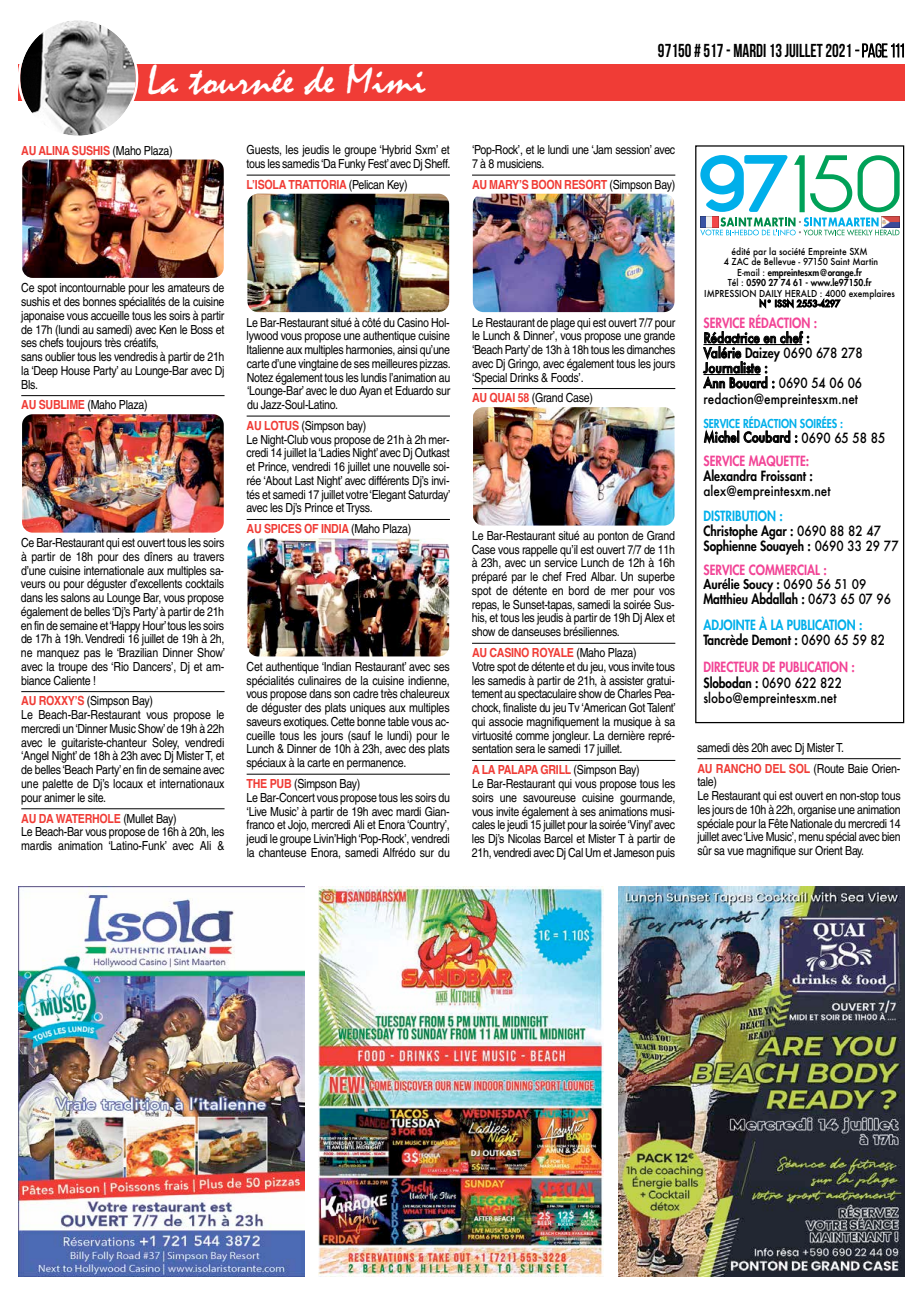
<style>
.page{position:relative;width:922px;height:1294px;background:#fff}
.page>*{position:absolute;margin:0;border:0;box-sizing:border-box;transform-origin:0 0}
.t1{font:42.25px "Mistral";color:#fff;scale:1.07 1}
.t2{font:700 18.75px "Bebas Neue";color:#000;scale:.9 1}
.t3{font:500 13.62px/15.2px "Futura";color:#000;scale:.86 1}
.t4{font:800 13.62px/26.4px "Futura";color:#f24496;scale:.86 1}
.t5{font:800 13.62px/15px "Futura";color:#000;scale:.86 1}
.t6{font:800 13.62px/26.4px "Futura";color:#00afea;scale:.86 1}
.t7{font:800 13px "Futura";color:#000;scale:.91 1}
.t8{font:12.5px/13.8px "Helvetica";letter-spacing:-.025em;color:#000;scale:.85 1}
.t9{font:700 12.5px "Helvetica";letter-spacing:-.025em;color:#f03c36;scale:.85 1}
.t10{font:800 12px "Futura";color:#00afea;scale:.86 1}
.t11{font:500 9.38px/10.5px "Futura";color:#000;text-align:center;scale:.91 1}
.s1{font-weight:400;color:#000}
.s2{font-weight:400}
.s3{font-weight:700;color:#f03c36}
.s4{font-weight:800}
.s5{color:#00afea}
.s6{font-weight:500}
.s7{color:#000}
.s8{font-weight:500;color:#000}
</style>
<div class="page">
<hr style="left:21px;top:395px;width:203px;height:1px;background:#000">
<hr style="left:21px;top:691px;width:203px;height:1px;background:#000">
<hr style="left:21px;top:808px;width:203px;height:1px;background:#000">
<hr style="left:246px;top:175px;width:204px;height:1px;background:#000">
<hr style="left:246px;top:416px;width:204px;height:1px;background:#000">
<hr style="left:246px;top:519px;width:204px;height:1px;background:#000">
<hr style="left:246px;top:773px;width:204px;height:1px;background:#000">
<hr style="left:472px;top:175px;width:203px;height:1px;background:#000">
<hr style="left:472px;top:388px;width:203px;height:1px;background:#000">
<hr style="left:472px;top:643px;width:203px;height:1px;background:#000">
<hr style="left:472px;top:760px;width:203px;height:1px;background:#000">
<hr style="left:697px;top:758px;width:203px;height:1px;background:#000">
<img style="left:247px;top:538px;width:202px;height:118px">
<img style="left:472px;top:194px;width:202px;height:118px">
<img style="left:473px;top:407px;width:201px;height:118px">
<img style="left:22px;top:159px;width:202px;height:119px">
<img style="left:22px;top:414px;width:202px;height:118px">
<img style="left:247px;top:194px;width:202px;height:118px">
<div style="left:18px;top:64px;width:886px;height:36px;background:#f03c36"></div>
<svg style="left:18px;top:20px;width:120px;height:116px"></svg>
<svg style="left:855px;top:43px;width:48px;height:15px"></svg>
<svg style="left:702px;top:331px;width:107px;height:57px"></svg>
<svg style="left:703px;top:430px;width:94px;height:14px"></svg>
<svg style="left:759px;top:298px;width:81px;height:10px"></svg>
<div style="left:695px;top:145px;width:209px;height:578px;border:1px solid #000"></div>
<svg style="left:700px;top:155px;width:199px;height:80px"></svg>
<img style="left:618px;top:886px;width:286px;height:390px">
<img style="left:318px;top:886px;width:285px;height:390px">
<img style="left:19px;top:886px;width:285px;height:390px">
<h1 class="t1" style="left:147px;top:57px;width:262px">La tournée de Mimi</h1>
<p class="t9" style="left:21px;top:140px;width:180px">AU ALINA SUSHIS <span class="s1">(Maho Plaza)</span></p>
<p class="t8" style="left:246px;top:143px;width:241px">Guests, les jeudis le groupe ‘Hybrid Sxm’ et tous les samedis‘Da Funky Fest’avec Dj Sheff.</p>
<p class="t9" style="left:246px;top:174px;width:191px">L’ISOLA TRATTORIA <span class="s1">(Pelican Key)</span></p>
<h2 class="t2" style="left:657px;top:41px;width:275px">97150 # 517- MARDI 13JUILLET2021 <span class="s2">-page 111</span></h2>
<p class="t8" style="left:472px;top:143px;width:240px">‘Pop-Rock’, et le lundi une ‘Jam session’ avec<br>7 à 8 musiciens.</p>
<p class="t9" style="left:472px;top:174px;width:240px">AU MARY’S BOON RESORT <span class="s1">(Simpson Bay)</span></p>
<p class="t8" style="left:21px;top:281px;width:241px">Ce spot incontournable pour les amateurs de sushis et des bonnes spécialités de la cuisine japonaise vous accueille tous les soirs à partir de 17h (lundi au samedi) avec Ken le Boss et ses chefs toujours très créatifs,<br>sans oublier tous les vendredis à partir de 21h la ‘Deep House Party’ au Lounge-Bar avec Dj Bls.</p>
<p class="t8" style="left:21px;top:398px;width:150px"><span class="s3">AU SUBLIME</span> (Maho Plaza)</p>
<p class="t8" style="left:21px;top:535px;width:242px;text-align:justify">Ce Bar-Restaurant qui est ouvert tous les soirs à partir de 18h pour des dîners au travers d’une cuisine internationale aux multiples sa&shy;veurs ou pour déguster d’excellents cocktails dans les salons au Lounge Bar, vous propose également de belles ‘Dj’s Party’ à partir de 21h en fin de semaine et‘Happy Hour’tous les soirs de 17h à 19h. Vendredi 16 juillet de 19h à 2h, ne manquez pas le ‘Brazilian Dinner Show’ avec la troupe des ‘Rio Dancers’, Dj et am&shy;biance Caliente !</p>
<p class="t8" style="left:21px;top:694px;width:241px"><span class="s3">AU ROXXY’S</span> (Simpson Bay)<br>Le Beach-Bar-Restaurant vous propose le mercredi un‘Dinner Music Show’de 19h à 22h avec le guitariste-chanteur Soley, vendredi ‘Angel Night’ de 18h à 23h avec Dj Mister T, et de belles ‘Beach Party’en fin de semaine avec une palette de Dj’s locaux et internationaux pour animer le site.</p>
<p class="t8" style="left:21px;top:811px;width:240px"><span class="s3">AU DA WATERHOLE</span> (Mullet Bay)<br>Le Beach-Bar vous propose de 16h à 20h, les mardis animation ‘Latino-Funk’ avec Ali &amp;</p>
<p class="t8" style="left:246px;top:315px;width:242px;text-align:justify">Le Bar-Restaurant situé à côté du Casino Hol&shy;lywood vous propose une authentique cuisine Italienne aux multiples harmonies, ainsi qu’une carte d’une vingtaine de ses meilleures pizzas.<br>Notez également tous les lundis l’animation au ‘Lounge-Bar’ avec le duo Ayan et Eduardo sur du Jazz-Soul-Latino.</p>
<p class="t8" style="left:246px;top:418px;width:241px"><span class="s3">AU LOTUS</span> (Simpson bay)<br>Le Night-Club vous propose de 21h à 2h mer&shy;credi 14 juillet la ‘Ladies Night’avec Dj Outkast et Prince, vendredi 16 juillet une nouvelle soi&shy;rée ‘About Last Night’ avec différents Dj’s invi&shy;tés et samedi 17 juillet votre ‘Elegant Saturday’ avec les Dj’s Prince et Tryss.</p>
<p class="t9" style="left:246px;top:519px;width:195px">AU SPICES OF INDIA <span class="s1">(Maho Plaza)</span></p>
<p class="t8" style="left:246px;top:659px;width:241px;text-align:justify">Cet authentique ‘Indian Restaurant’ avec ses spécialités culinaires de la cuisine indienne, vous propose dans son cadre très chaleureux de déguster des plats uniques aux multiples saveurs exotiques. Cette bonne table vous ac&shy;cueille tous les jours (sauf le lundi) pour le Lunch &amp; Dinner de 10h à 23h, avec des plats spéciaux à la carte en permanence.</p>
<p class="t8" style="left:246px;top:776px;width:241px"><span class="s3">THE PUB</span> (Simpson Bay)<br>Le Bar-Concert vous propose tous les soirs du ‘Live Music’ à partir de 19h avec mardi Gian&shy;franco et Jojo, mercredi Ali et Enora ‘Country’, jeudi le groupe Livin’High‘Pop-Rock’, vendredi la chanteuse Enora, samedi Alfrédo sur du</p>
<p class="t8" style="left:472px;top:315px;width:241px;text-align:justify">Le Restaurant de plage qui est ouvert 7/7 pour le Lunch &amp; Dinner’, vous propose une grande ‘Beach Party’de 13h à 18h tous les dimanches avec Dj Gringo, avec également tous les jours ‘Special Drinks &amp; Foods’.</p>
<p class="t8" style="left:472px;top:391px;width:144px"><span class="s3">AU QUAI 58</span> (Grand Case)</p>
<p class="t8" style="left:471px;top:528px;width:241px;text-align:justify">Le Bar-Restaurant situé au ponton de Grand Case vous rappelle qu’il est ouvert 7/7 de 11h à 23h, avec un service Lunch de 12h à 16h préparé par le chef Fred Albar. Un superbe spot de détente en bord de mer pour vos repas, le Sunset-tapas, samedi la soirée Sus&shy;his, et tous les jeudis à partir de 19h Dj Alex et show de danseuses brésiliennes.</p>
<p class="t8" style="left:472px;top:645px;width:241px"><span class="s3">AU CASINO ROYALE</span> (Maho Plaza)<br>Votre spot de détente et du jeu, vous invite tous les samedis à partir de 21h, à assister gratui&shy;tement au spectaculaire show de Charles Pea&shy;chock, finaliste du jeu Tv ‘American Got Talent’ qui associe magnifiquement la musique à sa virtuosité comme jongleur. La dernière repré&shy;sentation sera le samedi 17 juillet.</p>
<p class="t8" style="left:472px;top:763px;width:241px"><span class="s3">A LA PALAPA GRILL</span> (Simpson Bay)<br>Le Bar-Restaurant qui vous propose tous les soirs une savoureuse cuisine gourmande, vous invite également à ses animations musi&shy;cales le jeudi 15 juillet pour la soirée‘Vinyl’avec les Dj’s Nicolas Barcel et Mister T à partir de 21h, vendredi avec Dj Cal Um et Jameson puis</p>
<p class="t11" style="left:704px;top:246px;width:211px">édité par la société Empreinte SXM<br>4 ZAC de Bellevue - 97150 Saint Martin<br>E-mail : <span class="s4">empreintesxm@orange.fr<br></span>Tél : <span class="s4">0590 27 74 61 - www.le97150.fr </span>IMPRESSION DAILY HERALD : 4000 exemplaires N° ISSN 2553-4297</p>
<p class="t4" style="left:703px;top:310px;width:134px">SERVICE RÉDACTION :</p>
<p class="t3" style="left:703px;top:330px;width:186px">Rédactrice en chef :<br>Valérie <span class="s4">Daizey</span> 0690 678 278<br>Journaliste :<br>Ann Bouard : 0690 54 06 06 redaction@empreintesxm.net</p>
<p class="t10" style="left:703px;top:415px;width:164px">SERVICE RÉDACTION SOIRÉES :</p>
<p class="t3" style="left:703px;top:429px;width:213px">Michel Coubard : 0690 65 58 85</p>
<p class="t4" style="left:703px;top:448px;width:124px">SERVICE MAQUETTE:</p>
<p class="t5" style="left:703px;top:468px;width:128px">Alexandra Froissant :</p>
<p class="t3" style="left:703px;top:483px;width:149px">alex@empreintesxm.net</p>
<p class="t5" style="left:703px;top:509px;width:228px"><span class="s5">DISTRIBUTION :<br></span>Christophe Agar : <span class="s6">0690 88 82 47<br></span>Sophienne Souayeh : <span class="s6">0690 33 29 77</span></p>
<p class="t4" style="left:703px;top:556px;width:145px">SERVICE COMMERCIAL :</p>
<p class="t7" style="left:703px;top:576px;width:181px">Aurélie Soucy : <span class="s6">0690 56 51 09</span></p>
<p class="t6" style="left:703px;top:585px;width:220px"><span class="s7">Matthieu Abdallah :</span> <span class="s8">0673 65 07 96<br></span>ADJOINTE À LA PUBLICATION :</p>
<p class="t4" style="left:703px;top:627px;width:213px"><span class="s7">Tancrède Demont :</span> <span class="s8">0690 65 59 82<br></span>DIRECTEUR DE PUBLICATION :</p>
<p class="t3" style="left:703px;top:674px;width:163px;line-height:15.9px"><span class="s4">Slobodan :</span> 0690 622 822 slobo@empreintesxm.net</p>
<p class="t8" style="left:697px;top:736px;width:240px;line-height:20.9px">samedi dès 20h avec Dj Mister T.<br><span class="s3">AU RANCHO DEL SOL</span> (Route Baie Orien-</p>
<p class="t8" style="left:697px;top:775px;width:241px">tale)<br>Le Restaurant qui est ouvert en non-stop tous les jours de 10h à 22h, organise une animation spéciale pour la Fête Nationale du mercredi 14 juillet avec‘Live Music’, menu spécial avec bien sûr sa vue magnifique sur Orient Bay.</p>
</div>
